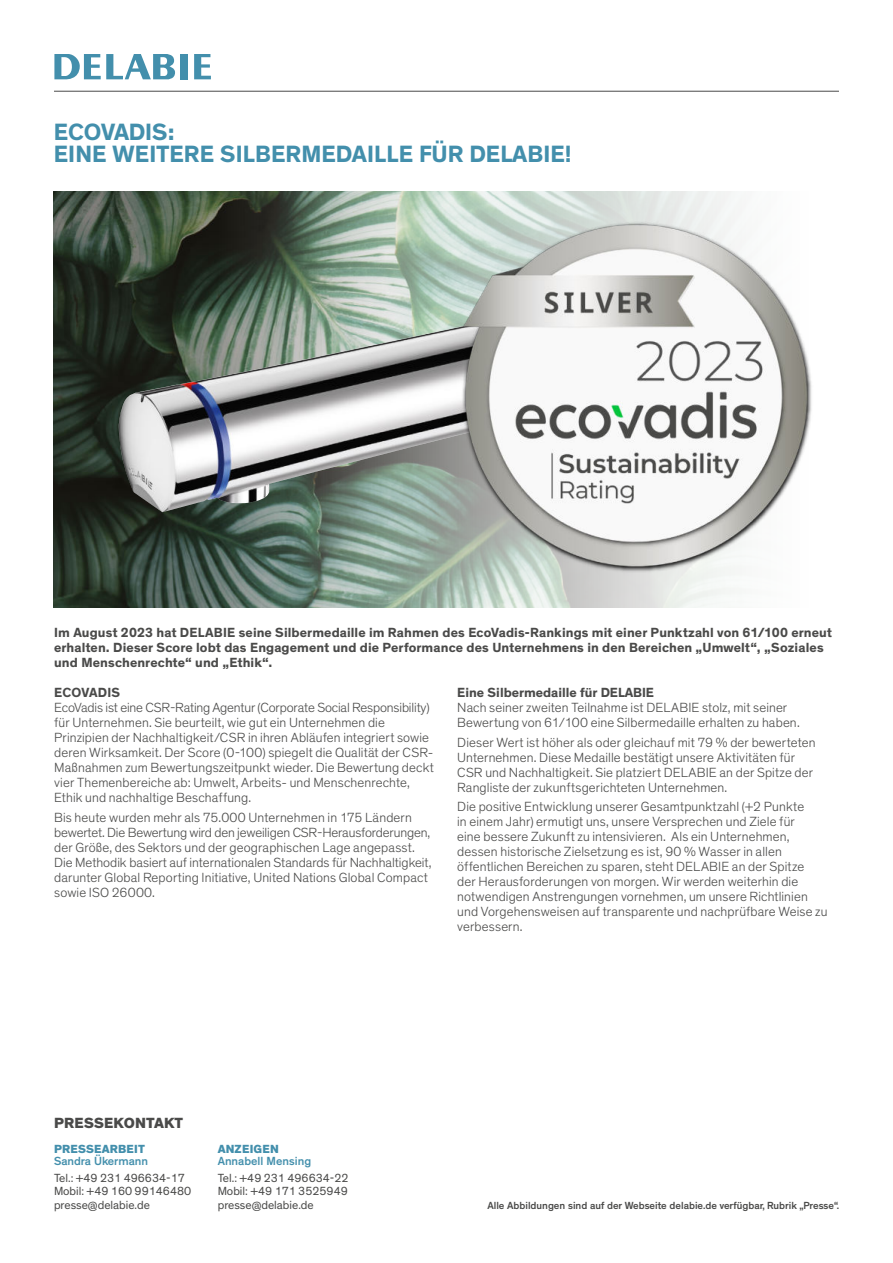
<style>
.page{position:relative;width:893px;height:1263px;background:#fff}
.page>*{position:absolute;margin:0;border:0;box-sizing:border-box;transform-origin:0 0}
.t1{font:700 24px/22.5px "Theinhardt";letter-spacing:.005em;color:#438fac}
.t2{font:800 15px "Theinhardt";letter-spacing:.015em;color:#4a4a49}
.t3{font:300 13.5px/15px "Theinhardt";letter-spacing:.01em;color:#4a4a49}
.t4{font:700 13.5px/15px "Theinhardt";letter-spacing:.01em;color:#4a4a49}
.t5{font:12px/13.5px "Theinhardt";color:#4a4a49;text-align:justify}
.t6{font:500 12px "Theinhardt";color:#438fac}
.t7{font:800 12px "Theinhardt";letter-spacing:.015em;color:#438fac}
.t8{font:500 10.5px "Theinhardt";color:#4a4a49}
</style>
<div class="page">
<svg style="left:54px;top:54px;width:121px;height:25px"></svg>
<div style="left:181px;top:54px;width:7px;height:25px;background:#438fac"></div>
<svg style="left:194px;top:54px;width:17px;height:25px"></svg>
<hr style="left:54px;top:91px;width:785px;height:1px;background:#4a4a49">
<img style="left:54px;top:192px;width:686px;height:415px">
<img style="left:119px;top:297px;width:341px;height:215px">
<img style="left:460px;top:220px;width:352px;height:353px">
<h1 class="t1" style="left:54px;top:120px;width:519px">ECOVADIS:<br>EINE WEITERE SILBERMEDAILLE FÜR DELABIE!</h1>
<p class="t4" style="left:54px;top:625px;width:779px">Im August 2023 hat DELABIE seine Silbermedaille im Rahmen des EcoVadis-Rankings mit einer Punktzahl von 61/100 erneut erhalten. Dieser Score lobt das Engagement und die Performance des Unternehmens in den Bereichen ‚Umwelt“, ‚Soziales und Menschenrechte“ und ‚Ethik“.</p>
<p class="t4" style="left:54px;top:685px;width:67px">ECOVADIS</p>
<p class="t3" style="left:54px;top:701px;width:381px">EcoVadis ist eine CSR-Rating Agentur (Corporate Social Responsibility) für Unternehmen. Sie beurteilt, wie gut ein Unternehmen die Prinzipien der Nachhaltigkeit/CSR in ihren Abläufen integriert sowie deren Wirksamkeit. Der Score (0-100) spiegelt die Qualität der CSR-Maßnahmen zum Bewertungszeitpunkt wieder. Die Bewertung deckt vier Themenbereiche ab: Umwelt, Arbeits- und Menschenrechte, Ethik und nachhaltige Beschaffung.</p>
<p class="t3" style="left:54px;top:810px;width:379px">Bis heute wurden mehr als 75.000 Unternehmen in 175 Ländern bewertet. Die Bewertung wird den jeweiligen CSR-Herausforderungen, der Größe, des Sektors und der geographischen Lage angepasst.<br>Die Methodik basiert auf internationalen Standards für Nachhaltigkeit, darunter Global Reporting Initiative, United Nations Global Compact sowie ISO 26000.</p>
<p class="t4" style="left:457px;top:685px;width:198px">Eine Silbermedaille für DELABIE</p>
<p class="t3" style="left:457px;top:701px;width:344px">Nach seiner zweiten Teilnahme ist DELABIE stolz, mit seiner<br>Bewertung von 61/100 eine Silbermedaille erhalten zu haben.</p>
<p class="t3" style="left:457px;top:735px;width:360px">Dieser Wert ist höher als oder gleichauf mit 79 % der bewerteten Unternehmen. Diese Medaille bestätigt unsere Aktivitäten für CSR und Nachhaltigkeit. Sie platziert DELABIE an der Spitze der Rangliste der zukunftsgerichteten Unternehmen.</p>
<p class="t3" style="left:457px;top:799px;width:372px">Die positive Entwicklung unserer Gesamtpunktzahl (+2 Punkte<br>in einem Jahr) ermutigt uns, unsere Versprechen und Ziele für<br>eine bessere Zukunft zu intensivieren. Als ein Unternehmen, dessen historische Zielsetzung es ist, 90 % Wasser in allen öffentlichen Bereichen zu sparen, steht DELABIE an der Spitze<br>der Herausforderungen von morgen. Wir werden weiterhin die notwendigen Anstrengungen vornehmen, um unsere Richtlinien und Vorgehensweisen auf transparente und nachprüfbare Weise zu verbessern.</p>
<p class="t2" style="left:54px;top:1114px;width:131px">PRESSEKONTAKT</p>
<p class="t7" style="left:54px;top:1142px;width:92px">PRESSEARBEIT</p>
<p class="t6" style="left:54px;top:1155px;width:96px">Sandra Ükermann</p>
<p class="t5" style="left:54px;top:1172px;width:139px;text-align:left">Tel.: +49 231 496634-17<br>Mobil: +49 160 99146480 presse@delabie.de</p>
<p class="t7" style="left:218px;top:1142px;width:62px">ANZEIGEN</p>
<p class="t6" style="left:218px;top:1155px;width:95px">Annabell Mensing</p>
<p class="t5" style="left:218px;top:1172px;width:132px">Tel.: +49 231 496634-22<br>Mobil: +49 171 3525949 presse@delabie.de</p>
<p class="t8" style="left:487px;top:1200px;width:353px">Alle Abbildungen sind auf der Webseite delabie.de verfügbar, Rubrik ‚Presse“.</p>
</div>
